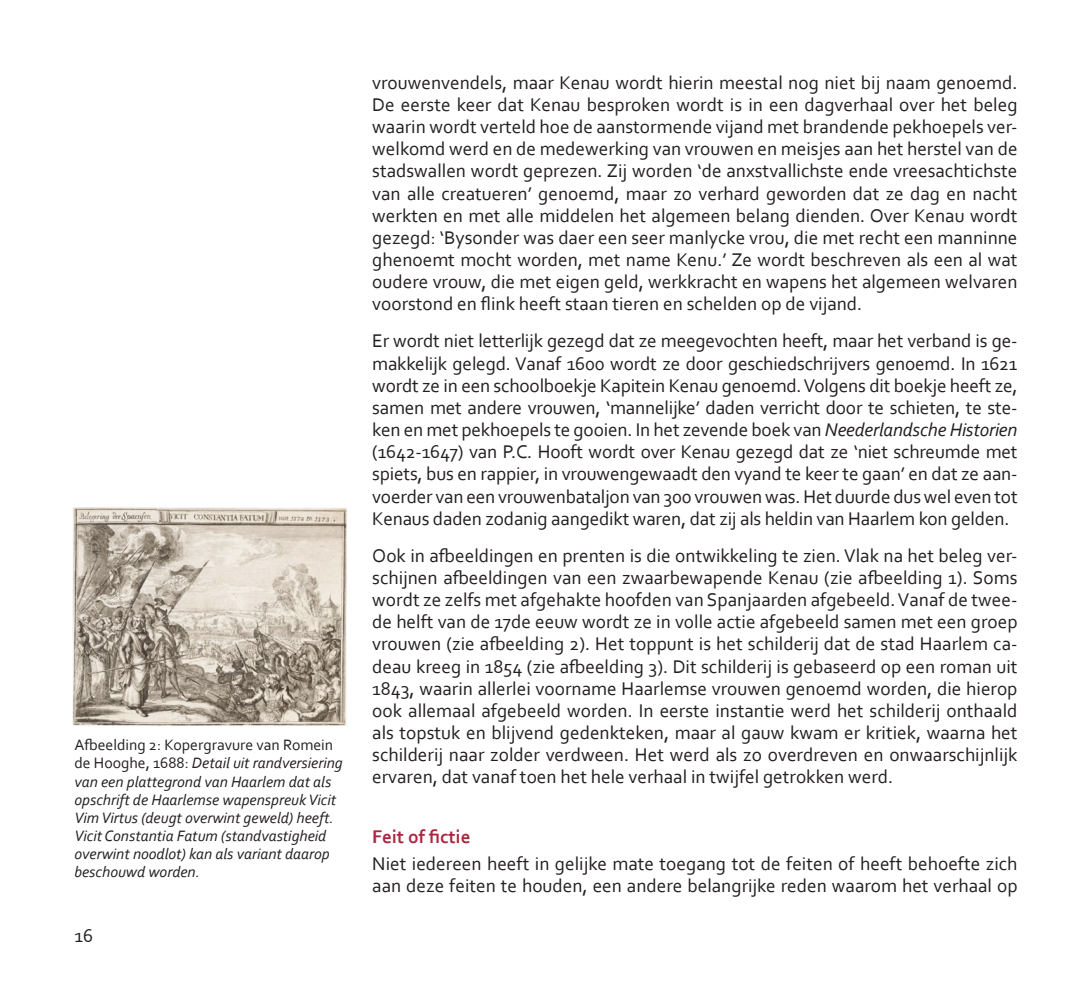
<style>
.page{position:relative;width:1092px;height:993px;background:#fff}
.page>*{position:absolute;margin:0;border:0;box-sizing:border-box;transform-origin:0 0}
.Tekst_na{font:19.25px/22.1px "Corbel";color:#231f20;text-align:justify}
.Kop_bold{font:700 19.25px "Corbel";color:#ac2640}
.Bijschrift{font:italic 15.75px/18.2px "Corbel";color:#231f20}
.s1{font-style:normal}
.s2{font-style:italic}
</style>
<div class="page">
<img style="left:72px;top:507px;width:275px;height:218px">
<p class="Bijschrift" style="left:74px;top:735px;width:270px"><span class="s1">Afbeelding 2: Kopergravure van Romein de Hooghe, 1688:</span> Detail uit randversiering van een plattegrond van Haarlem dat als opschrift de Haarlemse wapenspreuk Vicit Vim Virtus (deugt overwint geweld) heeft.<br>Vicit Constantia Fatum (standvastigheid overwint noodlot) kan als variant daarop beschouwd worden.</p>
<p class="Tekst_na" style="left:74px;top:923px;width:20px">16</p>
<p class="Tekst_na" style="left:372px;top:71px;width:646px">vrouwenvendels, maar Kenau wordt hierin meestal nog niet bij naam genoemd.<br>De eerste keer dat Kenau besproken wordt is in een dagverhaal over het beleg waarin wordt verteld hoe de aanstormende vijand met brandende pekhoepels ver&shy;welkomd werd en de medewerking van vrouwen en meisjes aan het herstel van de stadswallen wordt geprezen. Zij worden ‘de anxstvallichste ende vreesachtichste van alle creatueren’ genoemd, maar zo verhard geworden dat ze dag en nacht werkten en met alle middelen het algemeen belang dienden. Over Kenau wordt gezegd: ‘Bysonder was daer een seer manlycke vrou, die met recht een manninne ghenoemt mocht worden, met name Kenu.’ Ze wordt beschreven als een al wat oudere vrouw, die met eigen geld, werkkracht en wapens het algemeen welvaren voorstond en flink heeft staan tieren en schelden op de vijand.</p>
<p class="Tekst_na" style="left:372px;top:329px;width:647px">Er wordt niet letterlijk gezegd dat ze meegevochten heeft, maar het verband is ge&shy;makkelijk gelegd. Vanaf 1600 wordt ze door geschiedschrijvers genoemd. In 1621 wordt ze in een schoolboekje Kapitein Kenau genoemd. Volgens dit boekje heeft ze, samen met andere vrouwen, ‘mannelijke’ daden verricht door te schieten, te ste&shy;ken en met pekhoepels te gooien. In het zevende boek van <span class="s2">Neederlandsche Historien </span>(1642-1647) van P.C. Hooft wordt over Kenau gezegd dat ze ‘niet schreumde met spiets, bus en rappier, in vrouwengewaadt den vyand te keer te gaan’ en dat ze aan&shy;voerder van een vrouwenbataljon van 300 vrouwen was. Het duurde dus wel even tot Kenaus daden zodanig aangedikt waren, dat zij als heldin van Haarlem kon gelden.</p>
<p class="Tekst_na" style="left:372px;top:543px;width:646px">Ook in afbeeldingen en prenten is die ontwikkeling te zien. Vlak na het beleg ver&shy;schijnen afbeeldingen van een zwaarbewapende Kenau (zie afbeelding 1). Soms wordt ze zelfs met afgehakte hoofden van Spanjaarden afgebeeld. Vanaf de twee&shy;de helft van de 17de eeuw wordt ze in volle actie afgebeeld samen met een groep vrouwen (zie afbeelding 2). Het toppunt is het schilderij dat de stad Haarlem ca&shy;deau kreeg in 1854 (zie afbeelding 3). Dit schilderij is gebaseerd op een roman uit 1843, waarin allerlei voorname Haarlemse vrouwen genoemd worden, die hierop ook allemaal afgebeeld worden. In eerste instantie werd het schilderij onthaald als topstuk en blijvend gedenkteken, maar al gauw kwam er kritiek, waarna het schilderij naar zolder verdween. Het werd als zo overdreven en onwaarschijnlijk ervaren, dat vanaf toen het hele verhaal in twijfel getrokken werd.</p>
<p class="Kop_bold" style="left:372px;top:823px;width:100px">Feit of fictie</p>
<p class="Tekst_na" style="left:372px;top:851px;width:646px">Niet iedereen heeft in gelijke mate toegang tot de feiten of heeft behoefte zich aan deze feiten te houden, een andere belangrijke reden waarom het verhaal op</p>
</div>
